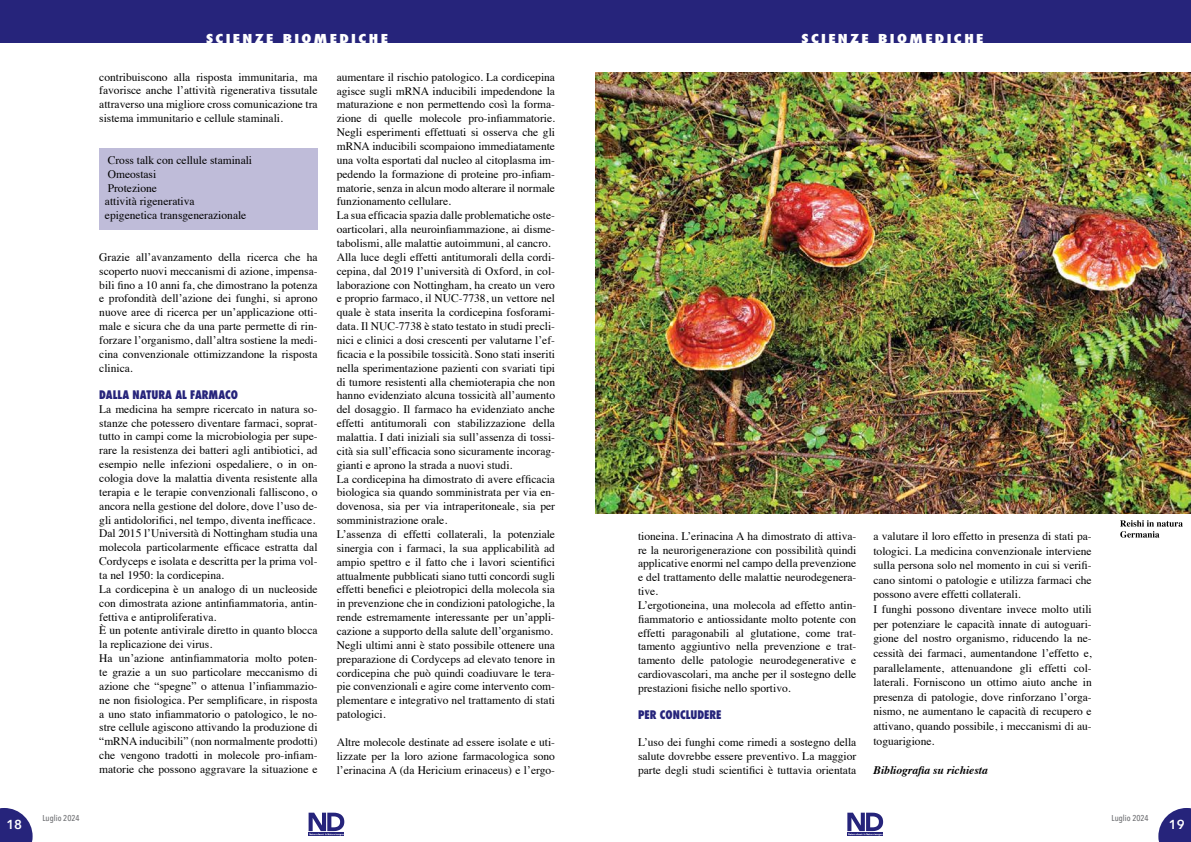
<style>
.page{position:relative;width:1191px;height:842px;background:#fff}
.page>*{position:absolute;margin:0;border:0;box-sizing:border-box;transform-origin:0 0}
.t1{font:600 13px "Avenir Next";color:#fff}
.t2{font:800 condensed 12px "Futura";letter-spacing:.15em;color:#fff;scale:1.3 1}
.t3{font:11.5px/13.9px "Times";color:#000}
.t4{font:800 condensed 11.5px "Futura";color:#26247b}
.t5{font:italic 700 11.5px "Times";color:#000}
.t6{font:500 8.5px "Avenir Next Condensed";color:#6d6e71}
</style>
<div class="page">
<div style="left:0;top:0;width:595px;height:43px;background:#26247b"></div>
<svg style="left:0;top:808px;width:33px;height:34px"></svg>
<svg style="left:1158px;top:808px;width:33px;height:34px"></svg>
<div style="left:595px;top:0;width:596px;height:43px;background:#26247b"></div>
<svg style="left:308px;top:813px;width:36px;height:23px"></svg>
<svg style="left:847px;top:813px;width:36px;height:23px"></svg>
<div style="left:99px;top:148px;width:218px;height:82px;background:#bfbcd9"></div>
<svg style="left:1120px;top:520px;width:62px;height:18px"></svg>
<img style="left:595px;top:72px;width:596px;height:441px">
<p class="t2" style="left:206px;top:31px;width:141px">SCIENZE BIOMEDICHE</p>
<p class="t2" style="left:801px;top:31px;width:141px">SCIENZE BIOMEDICHE</p>
<p class="t3" style="left:99px;top:69px;width:220px;text-align:justify">contribuiscono alla risposta immunitaria, ma favorisce anche l’attività rigenerativa tissutale attraverso una migliore cross comunicazione tra sistema immunitario e cellule staminali.</p>
<p class="t3" style="left:105px;top:152px;width:149px">Cross talk con cellule staminali<br>Omeostasi<br>Protezione<br>attività rigenerativa<br>epigenetica transgenerazionale</p>
<p class="t3" style="left:99px;top:249px;width:220px;text-align:justify">Grazie all’avanzamento della ricerca che ha scoperto nuovi meccanismi di azione, impensa&shy;bili fino a 10 anni fa, che dimostrano la potenza e profondità dell’azione dei funghi, si aprono nuove aree di ricerca per un’applicazione otti&shy;male e sicura che da una parte permette di rin&shy;forzare l’organismo, dall’altra sostiene la medi&shy;cina convenzionale ottimizzandone la risposta clinica.</p>
<p class="t4" style="left:99px;top:387px;width:140px">DALLA NATURA AL FARMACO</p>
<p class="t3" style="left:99px;top:401px;width:220px">La medicina ha sempre ricercato in natura so&shy;stanze che potessero diventare farmaci, soprat&shy;tutto in campi come la microbiologia per supe&shy;rare la resistenza dei batteri agli antibiotici, ad esempio nelle infezioni ospedaliere, o in on&shy;cologia dove la malattia diventa resistente alla terapia e le terapie convenzionali falliscono, o ancora nella gestione del dolore, dove l’uso de&shy;gli antidolorifici, nel tempo, diventa inefficace.<br>Dal 2015 l’Università di Nottingham studia una molecola particolarmente efficace estratta dal Cordyceps e isolata e descritta per la prima vol&shy;ta nel 1950: la cordicepina.<br>La cordicepina è un analogo di un nucleoside con dimostrata azione antinfiammatoria, antin&shy;fettiva e antiproliferativa.<br>È un potente antivirale diretto in quanto blocca la replicazione dei virus.<br>Ha un’azione antinfiammatoria molto poten&shy;te grazie a un suo particolare meccanismo di azione che “spegne” o attenua l’infiammazio&shy;ne non fisiologica. Per semplificare, in risposta a uno stato infiammatorio o patologico, le no&shy;stre cellule agiscono attivando la produzione di “mRNA inducibili” (non normalmente prodotti) che vengono tradotti in molecole pro-infiam&shy;matorie che possono aggravare la situazione e</p>
<p class="t3" style="left:337px;top:69px;width:220px">aumentare il rischio patologico. La cordicepina agisce sugli mRNA inducibili impedendone la maturazione e non permettendo così la forma&shy;zione di quelle molecole pro-infiammatorie.<br>Negli esperimenti effettuati si osserva che gli mRNA inducibili scompaiono immediatamente una volta esportati dal nucleo al citoplasma im&shy;pedendo la formazione di proteine pro-infiam&shy;matorie, senza in alcun modo alterare il normale funzionamento cellulare.<br>La sua efficacia spazia dalle problematiche oste&shy;oarticolari, alla neuroinfiammazione, ai disme&shy;tabolismi, alle malattie autoimmuni, al cancro.<br>Alla luce degli effetti antitumorali della cordi&shy;cepina, dal 2019 l’università di Oxford, in col&shy;laborazione con Nottingham, ha creato un vero e proprio farmaco, il NUC-7738, un vettore nel quale è stata inserita la cordicepina fosforami&shy;data. Il NUC-7738 è stato testato in studi precli&shy;nici e clinici a dosi crescenti per valutarne l’ef&shy;ficacia e la possibile tossicità. Sono stati inseriti nella sperimentazione pazienti con svariati tipi di tumore resistenti alla chemioterapia che non hanno evidenziato alcuna tossicità all’aumento del dosaggio. Il farmaco ha evidenziato anche effetti antitumorali con stabilizzazione della malattia. I dati iniziali sia sull’assenza di tossi&shy;cità sia sull’efficacia sono sicuramente incorag&shy;gianti e aprono la strada a nuovi studi.<br>La cordicepina ha dimostrato di avere efficacia biologica sia quando somministrata per via en&shy;dovenosa, sia per via intraperitoneale, sia per somministrazione orale.<br>L’assenza di effetti collaterali, la potenziale sinergia con i farmaci, la sua applicabilità ad ampio spettro e il fatto che i lavori scientifici attualmente pubblicati siano tutti concordi sugli effetti benefici e pleiotropici della molecola sia in prevenzione che in condizioni patologiche, la rende estremamente interessante per un’appli&shy;cazione a supporto della salute dell’organismo.<br>Negli ultimi anni è stato possibile ottenere una preparazione di Cordyceps ad elevato tenore in cordicepina che può quindi coadiuvare le tera&shy;pie convenzionali e agire come intervento com&shy;plementare e integrativo nel trattamento di stati patologici.</p>
<p class="t3" style="left:337px;top:734px;width:220px;text-align:justify">Altre molecole destinate ad essere isolate e uti&shy;lizzate per la loro azione farmacologica sono l’erinacina A (da Hericium erinaceus) e l’ergo-</p>
<p class="t3" style="left:638px;top:528px;width:220px">tioneina. L’erinacina A ha dimostrato di attiva&shy;re la neurorigenerazione con possibilità quindi applicative enormi nel campo della prevenzione e del trattamento delle malattie neurodegenera&shy;tive.<br>L’ergotioneina, una molecola ad effetto antin&shy;fiammatorio e antiossidante molto potente con effetti paragonabili al glutatione, come trat&shy;tamento aggiuntivo nella prevenzione e trat&shy;tamento delle patologie neurodegenerative e cardiovascolari, ma anche per il sostegno delle prestazioni fisiche nello sportivo.</p>
<p class="t4" style="left:638px;top:707px;width:85px">PER CONCLUDERE</p>
<p class="t3" style="left:638px;top:735px;width:220px;text-align:justify">L’uso dei funghi come rimedi a sostegno della salute dovrebbe essere preventivo. La maggior parte degli studi scientifici è tuttavia orientata</p>
<p class="t3" style="left:873px;top:528px;width:220px;line-height:14.6px">a valutare il loro effetto in presenza di stati pa&shy;tologici. La medicina convenzionale interviene sulla persona solo nel momento in cui si verifi&shy;cano sintomi o patologie e utilizza farmaci che possono avere effetti collaterali.<br>I funghi possono diventare invece molto utili per potenziare le capacità innate di autoguari&shy;gione del nostro organismo, riducendo la ne&shy;cessità dei farmaci, aumentandone l’effetto e, parallelamente, attenuandone gli effetti col&shy;laterali. Forniscono un ottimo aiuto anche in presenza di patologie, dove rinforzano l’orga&shy;nismo, ne aumentano le capacità di recupero e attivano, quando possibile, i meccanismi di au&shy;toguarigione.</p>
<p class="t5" style="left:873px;top:759px;width:116px">Bibliografia su richiesta</p>
<p class="t6" style="left:43px;top:813px;width:39px">Luglio 2024</p>
<p class="t6" style="left:1111px;top:813px;width:39px">Luglio 2024</p>
<p class="t1" style="left:6px;top:813px;width:17px">18</p>
<p class="t1" style="left:1168px;top:813px;width:17px">19</p>
</div>
